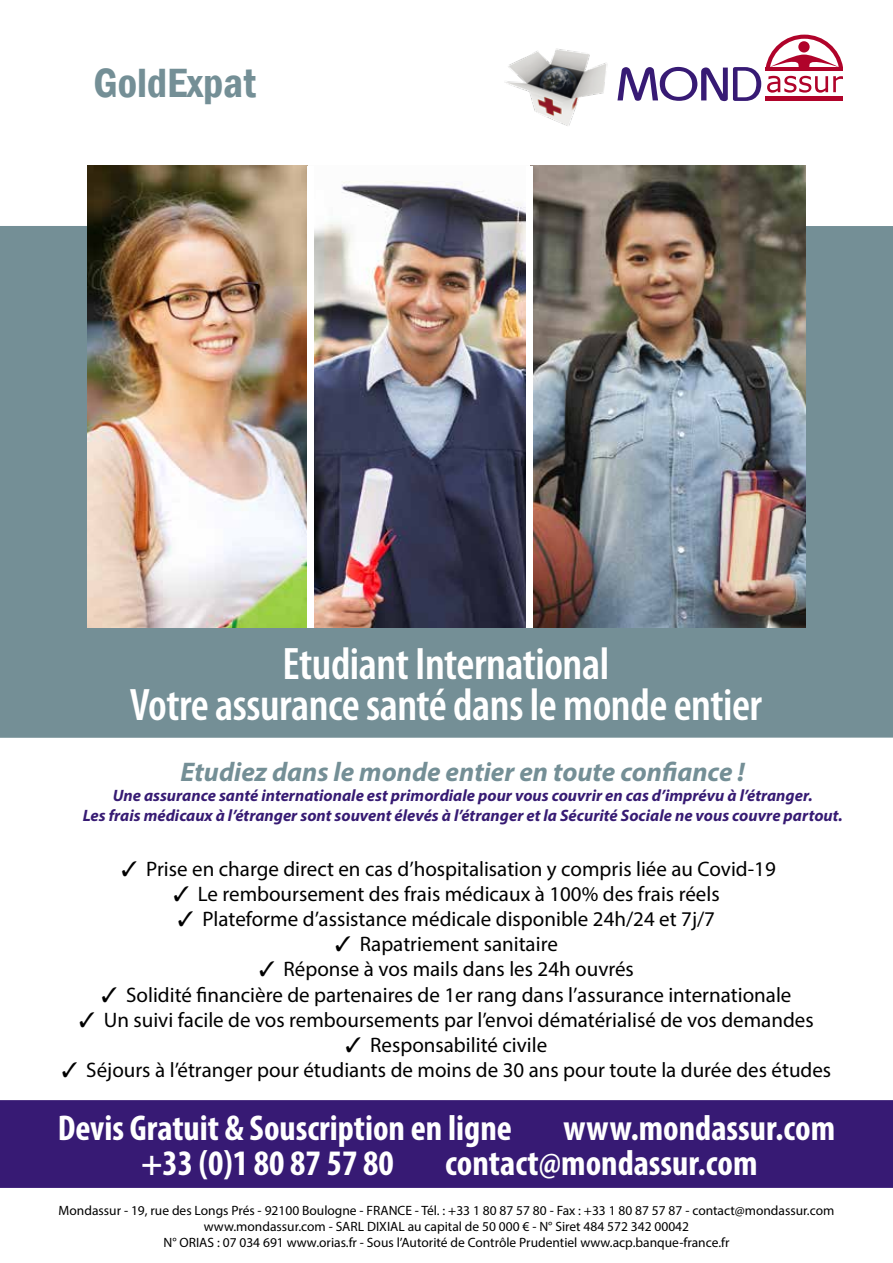
<style>
.page{position:relative;width:893px;height:1263px;background:#fff}
.page>*{position:absolute;margin:0;border:0;box-sizing:border-box;transform-origin:0 0}
.t1{font:600 condensed 45.75px/41.2px "Myriad Pro";letter-spacing:-.01em;color:#fff;text-align:center}
.t2{font:600 condensed 42px "Franklin Gothic";color:#748f96}
.t3{font:700 condensed 36px "Myriad Pro";color:#fff}
.t4{font:italic 700 27px "Myriad Pro";color:#748f96}
.t5{font:21px "Myriad Pro";color:#000}
.t6{font:italic 700 16.5px/19.8px "Myriad Pro";color:#371b73;text-align:center}
.t7{font:13.5px/16.2px "Myriad Pro";color:#000;text-align:center}
</style>
<div class="page">
<div style="left:0;top:226px;width:893px;height:512px;background:#748f96"></div>
<svg style="left:618px;top:35px;width:225px;height:66px"></svg>
<div style="left:766px;top:96px;width:77px;height:5px;background:#b0032a"></div>
<img style="left:505px;top:48px;width:113px;height:78px">
<div style="left:0;top:1100px;width:893px;height:88px;background:#371a74"></div>
<img style="left:87px;top:166px;width:719px;height:461px">
<div style="left:308px;top:166px;width:6px;height:461px;background:#fff"></div>
<div style="left:526px;top:166px;width:6px;height:461px;background:#fff"></div>
<h2 class="t2" style="left:94px;top:55px;width:164px">GoldExpat</h2>
<h1 class="t1" style="left:130px;top:642px;width:634px">Etudiant International<br>Votre assurance santé dans le monde entier</h1>
<p class="t4" style="left:181px;top:755px;width:566px">Etudiez dans le monde entier en toute confiance !</p>
<p class="t6" style="left:83px;top:785px;width:761px">Une assurance santé internationale est primordiale pour vous couvrir en cas d’imprévu à l’étranger.<br>Les frais médicaux à l’étranger sont souvent élevés à l’étranger et la Sécurité Sociale ne vous couvre partout.</p>
<p class="t5" style="left:122px;top:856px;width:656px">✓ Prise en charge direct en cas d’hospitalisation y compris liée au Covid-19</p>
<p class="t5" style="left:173px;top:881px;width:548px">✓ Le remboursement des frais médicaux à 100% des frais réels</p>
<p class="t5" style="left:178px;top:906px;width:539px">✓ Plateforme d’assistance médicale disponible 24h/24 et 7j/7</p>
<p class="t5" style="left:335px;top:931px;width:224px">✓ Rapatriement sanitaire</p>
<p class="t5" style="left:259px;top:956px;width:376px">✓ Réponse à vos mails dans les 24h ouvrés</p>
<p class="t5" style="left:101px;top:982px;width:691px">✓ Solidité financière de partenaires de 1er rang dans l’assurance internationale</p>
<p class="t5" style="left:79px;top:1007px;width:736px">✓ Un suivi facile de vos remboursements par l’envoi dématérialisé de vos demandes</p>
<p class="t5" style="left:346px;top:1032px;width:203px">✓ Responsabilité civile</p>
<p class="t5" style="left:62px;top:1057px;width:771px">✓ Séjours à l’étranger pour étudiants de moins de 30 ans pour toute la durée des études</p>
<h3 class="t3" style="left:58px;top:1106px;width:456px">Devis Gratuit &amp; Souscription en ligne</h3>
<h3 class="t3" style="left:563px;top:1106px;width:273px">www.mondassur.com</h3>
<h3 class="t3" style="left:141px;top:1140px;width:254px">+33 (0)1 80 87 57 80</h3>
<h3 class="t3" style="left:445px;top:1140px;width:314px">contact@mondassur.com</h3>
<p class="t7" style="left:59px;top:1202px;width:777px">Mondassur - 19, rue des Longs Prés - 92100 Boulogne - FRANCE - Tél. : +33 1 80 87 57 80 - Fax : +33 1 80 87 57 87 - contact@mondassur.com www.mondassur.com - SARL DIXIAL au capital de 50 000 € - N° Siret 484 572 342 00042<br>N° ORIAS : 07 034 691 www.orias.fr - Sous l’Autorité de Contrôle Prudentiel www.acp.banque-france.fr</p>
</div>
